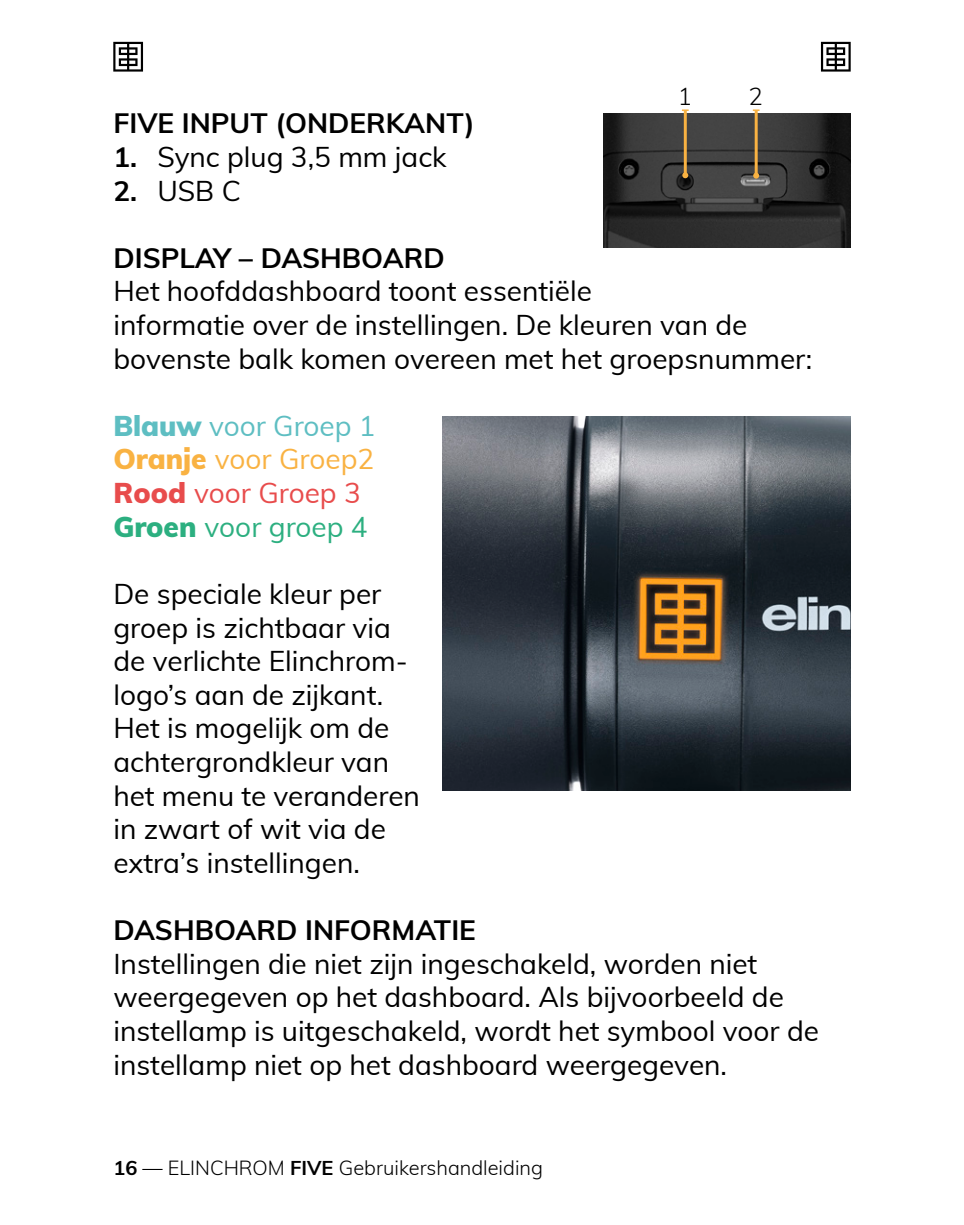
<style>
.page{position:relative;width:964px;height:1225px;background:#fff}
.page>*{position:absolute;margin:0;border:0;box-sizing:border-box;transform-origin:0 0}
.t1{font:28px/33.6px "Muli";color:#000}
.t2{font:700 28px "Muli";color:#000}
.t3{font:28px "Muli";color:#f9b242}
.t4{font:28px "Muli";color:#5ebec2}
.t5{font:28px "Muli";color:#2caf80}
.t6{font:28px "Muli";color:#e84c4c}
.t7{font:300 24px "Muli";color:#000}
.t8{font:300 20px "Muli";color:#000}
.s1{font-weight:700}
.s2{font-weight:900}
</style>
<div class="page">
<img style="left:603px;top:114px;width:248px;height:134px">
<hr style="left:684px;top:110px;width:3px;height:65px;background:#f9b242">
<svg style="left:682px;top:172px;width:6px;height:6px"></svg>
<hr style="left:755px;top:110px;width:3px;height:66px;background:#f9b242">
<svg style="left:753px;top:173px;width:6px;height:6px"></svg>
<img style="left:443px;top:416px;width:408px;height:375px">
<svg style="left:113px;top:42px;width:30px;height:30px"></svg>
<svg style="left:821px;top:42px;width:30px;height:30px"></svg>
<p class="t2" style="left:113px;top:103px;width:363px">FIVE INPUT (ONDERKANT)</p>
<p class="t1" style="left:113px;top:139px;width:335px"><span class="s1">1.</span> Sync plug 3,5 mm jack</p>
<p class="t1" style="left:113px;top:172px;width:129px"><span class="s1">2.</span> USB C</p>
<p class="t7" style="left:678px;top:79px;width:16px">1</p>
<p class="t7" style="left:748px;top:79px;width:16px">2</p>
<p class="t2" style="left:113px;top:237px;width:333px">DISPLAY – DASHBOARD</p>
<p class="t1" style="left:113px;top:273px;width:700px">Het hoofddashboard toont essentiële<br>informatie over de instellingen. De kleuren van de bovenste balk komen overeen met het groepsnummer:</p>
<p class="t4" style="left:113px;top:405px;width:264px"><span class="s2">Blauw</span> voor Groep 1</p>
<p class="t3" style="left:113px;top:439px;width:262px"><span class="s2">Oranje</span> voor Groep2</p>
<p class="t6" style="left:113px;top:472px;width:249px"><span class="s2">Rood</span> voor Groep 3</p>
<p class="t5" style="left:113px;top:506px;width:256px"><span class="s2">Groen</span> voor groep 4</p>
<p class="t1" style="left:113px;top:576px;width:296px">De speciale kleur per groep is zichtbaar via de verlichte Elinchrom&shy;logo’s aan de zijkant.</p>
<p class="t1" style="left:113px;top:710px;width:308px">Het is mogelijk om de achtergrondkleur van het menu te veranderen in zwart of wit via de extra’s instellingen.</p>
<p class="t2" style="left:113px;top:909px;width:364px">DASHBOARD INFORMATIE</p>
<p class="t1" style="left:113px;top:945px;width:707px">Instellingen die niet zijn ingeschakeld, worden niet weergegeven op het dashboard. Als bijvoorbeeld de instellamp is uitgeschakeld, wordt het symbool voor de instellamp niet op het dashboard weergegeven.</p>
<p class="t8" style="left:113px;top:1153px;width:431px"><span class="s1">16</span> — ELINCHROM <span class="s1">FIVE</span> Gebruikershandleiding</p>
</div>
